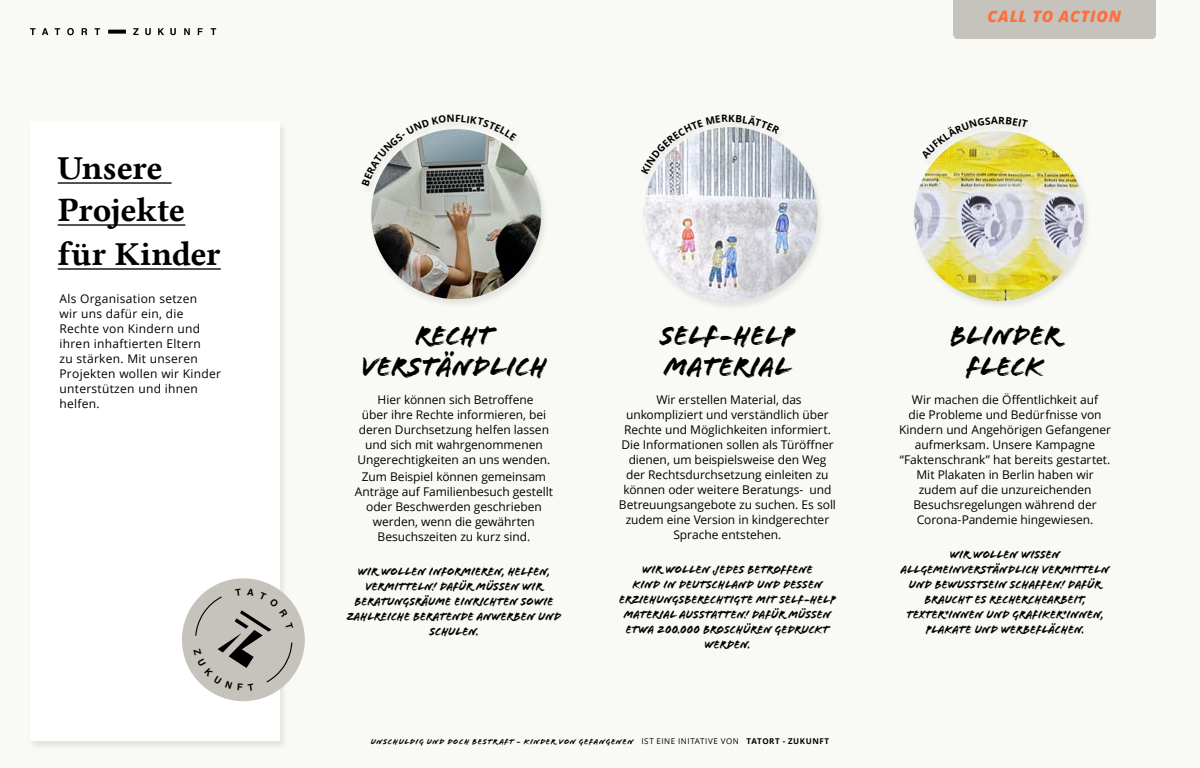
<style>
.page{position:relative;width:1200px;height:768px;background:#f9f9f6}
.page>*{position:absolute;margin:0;border:0;box-sizing:border-box;transform-origin:0 0}
.t1{font:34px/43px "Lin Libertine B";letter-spacing:-.015em;color:#000}
.t2{font:28.8px/31.6px "Flood";color:#000;text-align:center;scale:.93 1}
.t3{font:italic 800 15.7px "Open Sans";letter-spacing:.045em;color:#ff6e3b}
.t4{font:italic 800 15.7px "Open Sans";letter-spacing:.065em;color:#ff6e3b}
.t5{font:12px/15px "Open Sans";letter-spacing:-.005em;color:#000;text-align:center}
.t6{font:12px/15px "Flood";color:#000;text-align:center;scale:.93 1}
.t7{font:12px/15px "Open Sans";letter-spacing:.025em;color:#000}
.t8{font:700 10px "Open Sans";color:#000}
.t9{font:8px "Flood";letter-spacing:.075em;color:#000}
.s1{font-family:"Open Sans"}
.s2{font-family:"Open Sans";font-weight:700}
</style>
<div class="page">
<svg style="left:954px;top:36px;width:202px;height:3px"></svg>
<div style="left:28px;top:122px;width:261px;height:629px;background:#000;opacity:.09"></div>
<div style="left:30px;top:122px;width:250px;height:618px;background:#fff"></div>
<hr style="left:58px;top:182px;width:114px;height:2px;background:#000">
<hr style="left:58px;top:224px;width:127px;height:2px;background:#000">
<hr style="left:58px;top:268px;width:163px;height:2px;background:#000">
<div style="left:641px;top:126px;width:185px;height:185px;background:#000;opacity:.09"></div>
<img style="left:644px;top:127px;width:174px;height:174px;border-radius:87px">
<div style="left:911px;top:130px;width:181px;height:181px;background:#000;opacity:.09"></div>
<img style="left:914px;top:131px;width:170px;height:170px;border-radius:85px">
<div style="left:920px;top:115px;width:116px;height:54px;background:#000;opacity:.09"></div>
<div style="left:639px;top:113px;width:148px;height:70px;background:#000;opacity:.09"></div>
<div style="left:368px;top:128px;width:181px;height:181px;background:#000;opacity:.09"></div>
<img style="left:371px;top:129px;width:170px;height:170px;border-radius:85px">
<div style="left:953px;top:0;width:203px;height:36px;background:#c6c3bc"></div>
<svg style="left:133px;top:28px;width:6px;height:7px"></svg>
<svg style="left:158px;top:28px;width:6px;height:7px"></svg>
<svg style="left:145px;top:28px;width:6px;height:7px"></svg>
<svg style="left:184px;top:28px;width:6px;height:7px"></svg>
<svg style="left:198px;top:28px;width:5px;height:7px"></svg>
<svg style="left:211px;top:28px;width:5px;height:7px"></svg>
<svg style="left:170px;top:28px;width:6px;height:7px"></svg>
<svg style="left:30px;top:28px;width:6px;height:7px"></svg>
<svg style="left:42px;top:28px;width:6px;height:7px"></svg>
<svg style="left:55px;top:28px;width:5px;height:7px"></svg>
<svg style="left:67px;top:28px;width:7px;height:7px"></svg>
<svg style="left:82px;top:28px;width:5px;height:7px"></svg>
<svg style="left:95px;top:28px;width:5px;height:7px"></svg>
<svg style="left:108px;top:30px;width:18px;height:4px"></svg>
<svg style="left:921px;top:117px;width:107px;height:42px"></svg>
<svg style="left:641px;top:115px;width:87px;height:59px"></svg>
<svg style="left:736px;top:115px;width:44px;height:19px"></svg>
<svg style="left:367px;top:128px;width:87px;height:58px"></svg>
<svg style="left:461px;top:128px;width:56px;height:13px"></svg>
<svg style="left:182px;top:570px;width:123px;height:140px"></svg>
<h1 class="t1" style="left:58px;top:146px;width:165px">Unsere<br>Projekte für Kinder</h1>
<p class="t7" style="left:59px;top:291px;width:163px">Als Organisation setzen<br>wir uns dafür ein, die<br>Rechte von Kindern und ihren inhaftierten Eltern<br>zu stärken. Mit unseren<br>Projekten wollen wir Kinder unterstützen und ihnen helfen.</p>
<p class="t8" style="left:455px;top:111px;width:7px">F</p>
<p class="t8" style="left:728px;top:111px;width:8px">K</p>
<h3 class="t3" style="left:987px;top:5px;width:135px">CALL TO ACTION</h3>
<h3 class="t4" style="left:978px;top:5px;width:43px">CALL</h3>
<h3 class="t4" style="left:1064px;top:5px;width:68px">ACTION</h3>
<h2 class="t2" style="left:361px;top:320px;width:201px">RECHT<br>VERSTÄNDLICH</h2>
<p class="t5" style="left:358px;top:392px;width:194px">Hier können sich Betroffene<br>über ihre Rechte informieren, bei deren Durchsetzung helfen lassen und sich mit wahrgenommenen<br>Ungerechtigkeiten an uns wenden.</p>
<p class="t5" style="left:355px;top:469px;width:200px">Zum Beispiel können gemeinsam<br>Anträge auf Familienbesuch gestellt oder Beschwerden geschrieben werden, wenn die gewährten<br>Besuchszeiten zu kurz sind.</p>
<p class="t6" style="left:347px;top:564px;width:232px">WIR WOLLEN INFORMIEREN, HELFEN,<br>VERMITTELN! DAFÜR MÜSSEN WIR<br>BERATUNGSRÄUME EINRICHTEN SOWIE<br>ZAHLREICHE BERATENDE ANWERBEN UND<br>SCHULEN.</p>
<h2 class="t2" style="left:660px;top:320px;width:146px;text-align:left">SELF-HELP<br>MATERIAL</h2>
<h2 class="t2" style="left:950px;top:320px;width:121px">BLINDER<br>FLECK</h2>
<p class="t5" style="left:619px;top:392px;width:219px">Wir erstellen Material, das unkompliziert und verständlich über Rechte und Möglichkeiten informiert.<br>Die Informationen sollen als Türöffner dienen, um beispielsweise den Weg der Rechtsdurchsetzung einleiten zu können oder weitere Beratungs- und Betreuungsangebote zu suchen. Es soll zudem eine Version in kindgerechter Sprache entstehen.</p>
<p class="t6" style="left:619px;top:562px;width:234px">WIR WOLLEN JEDES BETROFFENE<br>KIND IN DEUTSCHLAND UND DESSEN<br>ERZIEHUNGSBERECHTIGTE MIT SELF-HELP<br>MATERIAL AUSSTATTEN! DAFÜR MÜSSEN<br>ETWA 200.000 BROSCHÜREN GEDRUCKT<br>WERDEN.</p>
<p class="t5" style="left:899px;top:392px;width:214px">Wir machen die Öffentlichkeit auf<br>die Probleme und Bedürfnisse von Kindern und Angehörigen Gefangener aufmerksam. Unsere Kampagne “Faktenschrank” hat bereits gestartet.<br>Mit Plakaten in Berlin haben wir zudem auf die unzureichenden Besuchsregelungen während der Corona-Pandemie hingewiesen.</p>
<p class="t6" style="left:901px;top:547px;width:226px">WIR WOLLEN WISSEN<br>ALLGEMEINVERSTÄNDLICH VERMITTELN<br>UND BEWUSSTSEIN SCHAFFEN! DAFÜR<br>BRAUCHT ES RECHERCHEARBEIT,<br>TEXTER*INNEN UND GRAFIKER*INNEN,<br>PLAKATE UND WERBEFLÄCHEN.</p>
<p class="t9" style="left:371px;top:737px;width:460px">UNSCHULDIG UND DOCH BESTR AFT - KINDER VON GEFANGENEN <span class="s1">IST EINE INITATIVE VON</span> <span class="s2">TATORT - ZUKUNFT</span></p>
</div>
